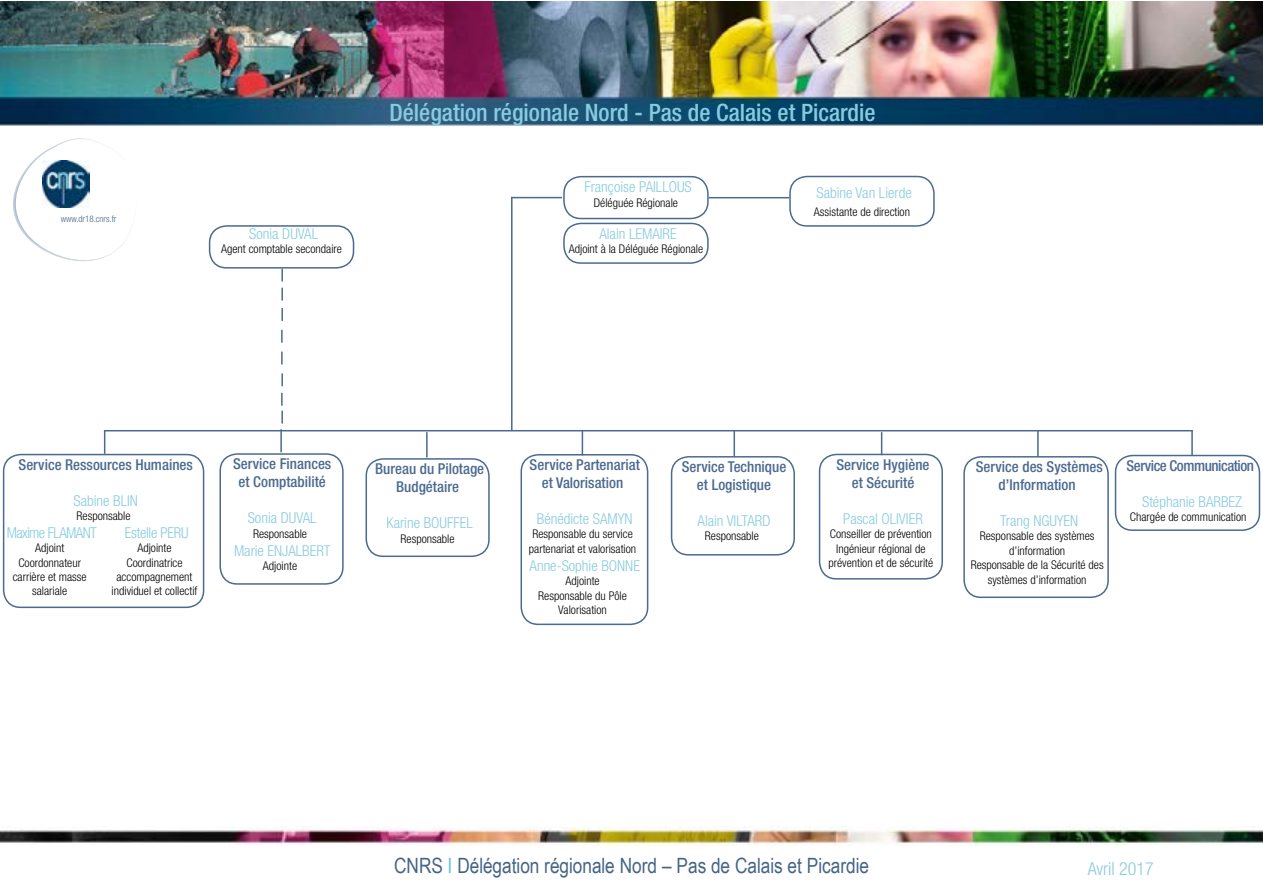
<style>
.page{position:relative;width:1263px;height:893px;background:#fff}
.page>*{position:absolute;margin:0;border:0;box-sizing:border-box;transform-origin:0 0}
.t1{font:500 condensed 24px "Helvetica Neue LT Std";color:#88cbdf}
.t2{font:21px "Arial Narrow";letter-spacing:-.005em;color:#456487}
.t3{font:300 condensed 18px "Helvetica Neue LT Std";color:#88cbdf}
.t4{font:500 condensed 15px/18px "Helvetica Neue LT Std";color:#4b6a8f;text-align:center}
.t5{font:300 condensed 15px "Helvetica Neue LT Std";color:#88cbdf}
.t6{font:500 condensed 15px "Helvetica Neue LT Std";letter-spacing:-.03em;color:#4b6a8f}
.t7{font:300 condensed 15px "Helvetica Neue LT Std";letter-spacing:-.04em;color:#88cbdf}
.t8{font:300 condensed 15px "Helvetica Neue LT Std";letter-spacing:-.02em;color:#88cbdf}
.t9{font:300 condensed 12px/14.4px "Helvetica Neue LT Std";color:#000;text-align:center}
.t10{font:300 condensed 9px "Helvetica Neue LT Std";color:#456487}
.s1{color:#62c4dd}
</style>
<div class="page">
<img style="left:0;top:1px;width:1263px;height:125px">
<img style="left:0;top:826px;width:1263px;height:20px">
<svg style="left:13px;top:138px;width:114px;height:123px"></svg>
<img style="left:43px;top:161px;width:47px;height:47px">
<div style="left:563px;top:176px;width:146px;height:43px;border:2px solid #4b6a8f;border-radius:17px"></div>
<div style="left:563px;top:223px;width:146px;height:41px;border:2px solid #4b6a8f;border-radius:17px"></div>
<div style="left:789px;top:176px;width:146px;height:51px;border:2px solid #4b6a8f;border-radius:17px"></div>
<div style="left:3px;top:454px;width:201px;height:154px;border:2px solid #4b6a8f;border-radius:17px"></div>
<div style="left:520px;top:454px;width:128px;height:171px;border:2px solid #4b6a8f;border-radius:17px"></div>
<div style="left:219px;top:453px;width:125px;height:132px;border:2px solid #4b6a8f;border-radius:17px"></div>
<div style="left:365px;top:458px;width:125px;height:99px;border:2px solid #4b6a8f;border-radius:17px"></div>
<div style="left:671px;top:456px;width:124px;height:100px;border:2px solid #4b6a8f;border-radius:17px"></div>
<div style="left:819px;top:454px;width:124px;height:126px;border:2px solid #4b6a8f;border-radius:17px"></div>
<div style="left:963px;top:456px;width:146px;height:142px;border:2px solid #4b6a8f;border-radius:17px"></div>
<div style="left:1115px;top:455px;width:145px;height:76px;border:2px solid #4b6a8f;border-radius:17px"></div>
<div style="left:209px;top:225px;width:145px;height:44px;border:2px solid #4b6a8f;border-radius:17px"></div>
<hr style="left:511px;top:197px;width:51px;height:1px;background:#4b6a8f">
<hr style="left:511px;top:197px;width:1px;height:234px;background:#4b6a8f">
<hr style="left:104px;top:430px;width:1089px;height:1px;background:#4b6a8f">
<hr style="left:709px;top:197px;width:80px;height:1px;background:#4b6a8f">
<svg style="left:104px;top:431px;width:1px;height:23px"></svg>
<hr style="left:280px;top:429px;width:2px;height:23px;background:#4b6a8f">
<svg style="left:881px;top:432px;width:1px;height:23px"></svg>
<hr style="left:1037px;top:431px;width:2px;height:26px;background:#4b6a8f">
<hr style="left:1191px;top:430px;width:2px;height:25px;background:#4b6a8f">
<hr style="left:426px;top:432px;width:2px;height:25px;background:#4b6a8f">
<hr style="left:733px;top:431px;width:2px;height:25px;background:#4b6a8f">
<svg style="left:281px;top:269px;width:2px;height:12px"></svg>
<svg style="left:281px;top:288px;width:2px;height:13px"></svg>
<svg style="left:281px;top:308px;width:2px;height:13px"></svg>
<svg style="left:281px;top:330px;width:2px;height:13px"></svg>
<svg style="left:281px;top:352px;width:2px;height:12px"></svg>
<svg style="left:281px;top:373px;width:2px;height:13px"></svg>
<svg style="left:281px;top:393px;width:2px;height:30px"></svg>
<svg style="left:582px;top:431px;width:1px;height:24px"></svg>
<p class="t10" style="left:61px;top:214px;width:57px">www.dr18.cnrs.fr</p>
<p class="t5" style="left:249px;top:225px;width:70px">Sonia DUVAL</p>
<p class="t9" style="left:221px;top:242px;width:122px">Agent comptable secondaire</p>
<h1 class="t1" style="left:389px;top:98px;width:488px">Délégation régionale Nord - Pas de Calais et Picardie</h1>
<p class="t5" style="left:584px;top:178px;width:109px">Françoise PAILLOUS</p>
<p class="t9" style="left:594px;top:195px;width:86px">Déléguée Régionale</p>
<p class="t5" style="left:599px;top:225px;width:79px">Alain LEMAIRE</p>
<p class="t9" style="left:569px;top:242px;width:136px">Adjoint à la Déléguée Régionale</p>
<p class="t5" style="left:816px;top:185px;width:97px">Sabine Van Lierde</p>
<p class="t9" style="left:814px;top:205px;width:98px">Assistante de direction</p>
<p class="t4" style="left:19px;top:456px;width:176px">Service Ressources Humaines</p>
<p class="t5" style="left:74px;top:492px;width:66px">Sabine BLIN</p>
<p class="t9" style="left:77px;top:509px;width:55px">Responsable</p>
<p class="t7" style="left:7px;top:524px;width:92px">Maxime FLAMANT</p>
<p class="t9" style="left:13px;top:541px;width:75px">Adjoint<br>Coordonnateur carrière et masse salariale</p>
<p class="t8" style="left:125px;top:524px;width:65px">Estelle PERU</p>
<p class="t9" style="left:112px;top:541px;width:87px">Adjointe<br>Coordinatrice accompagnement individuel et collectif</p>
<p class="t4" style="left:233px;top:455px;width:100px">Service Finances et Comptabilité</p>
<p class="t5" style="left:248px;top:509px;width:70px">Sonia DUVAL</p>
<p class="t9" style="left:253px;top:526px;width:55px">Responsable</p>
<p class="t5" style="left:234px;top:542px;width:98px">Marie ENJALBERT</p>
<p class="t9" style="left:263px;top:559px;width:36px">Adjointe</p>
<p class="t4" style="left:375px;top:460px;width:111px">Bureau du Pilotage<br>Budgétaire</p>
<p class="t5" style="left:387px;top:514px;width:88px">Karine BOUFFEL</p>
<p class="t9" style="left:401px;top:531px;width:55px">Responsable</p>
<p class="t4" style="left:530px;top:455px;width:112px">Service Partenariat et Valorisation</p>
<p class="t5" style="left:537px;top:510px;width:97px">Bénédicte SAMYN</p>
<p class="t9" style="left:529px;top:527px;width:109px;text-align:left">Responsable du service partenariat et valorisation</p>
<p class="t5" style="left:529px;top:557px;width:112px">Anne-Sophie BONNE</p>
<p class="t9" style="left:538px;top:574px;width:90px">Adjointe<br>Responsable du Pôle<br>Valorisation</p>
<p class="t4" style="left:682px;top:458px;width:106px">Service Technique et Logistique</p>
<p class="t5" style="left:697px;top:512px;width:74px">Alain VILTARD</p>
<p class="t9" style="left:705px;top:529px;width:55px">Responsable</p>
<p class="t4" style="left:836px;top:455px;width:95px">Service Hygiène et Sécurité</p>
<p class="t5" style="left:843px;top:510px;width:81px">Pascal OLIVIER</p>
<p class="t9" style="left:828px;top:527px;width:106px">Conseiller de prévention<br>Ingénieur régional de prévention et de sécurité</p>
<p class="t4" style="left:976px;top:458px;width:128px">Service des Systèmes d’Information</p>
<p class="t5" style="left:1000px;top:512px;width:80px">Trang NGUYEN</p>
<p class="t9" style="left:971px;top:529px;width:134px">Responsable des systèmes d’information<br>Responsable de la Sécurité des systèmes d’information</p>
<p class="t6" style="left:1126px;top:456px;width:129px">Service Communication</p>
<p class="t5" style="left:1142px;top:493px;width:101px">Stéphanie BARBEZ</p>
<p class="t9" style="left:1130px;top:510px;width:118px">Chargée de communication</p>
<h2 class="t2" style="left:394px;top:850px;width:476px">CNRS <span class="s1">I</span> Délégation régionale Nord – Pas de Calais et Picardie</h2>
<h3 class="t3" style="left:1088px;top:858px;width:67px">Avril 2017</h3>
</div>
